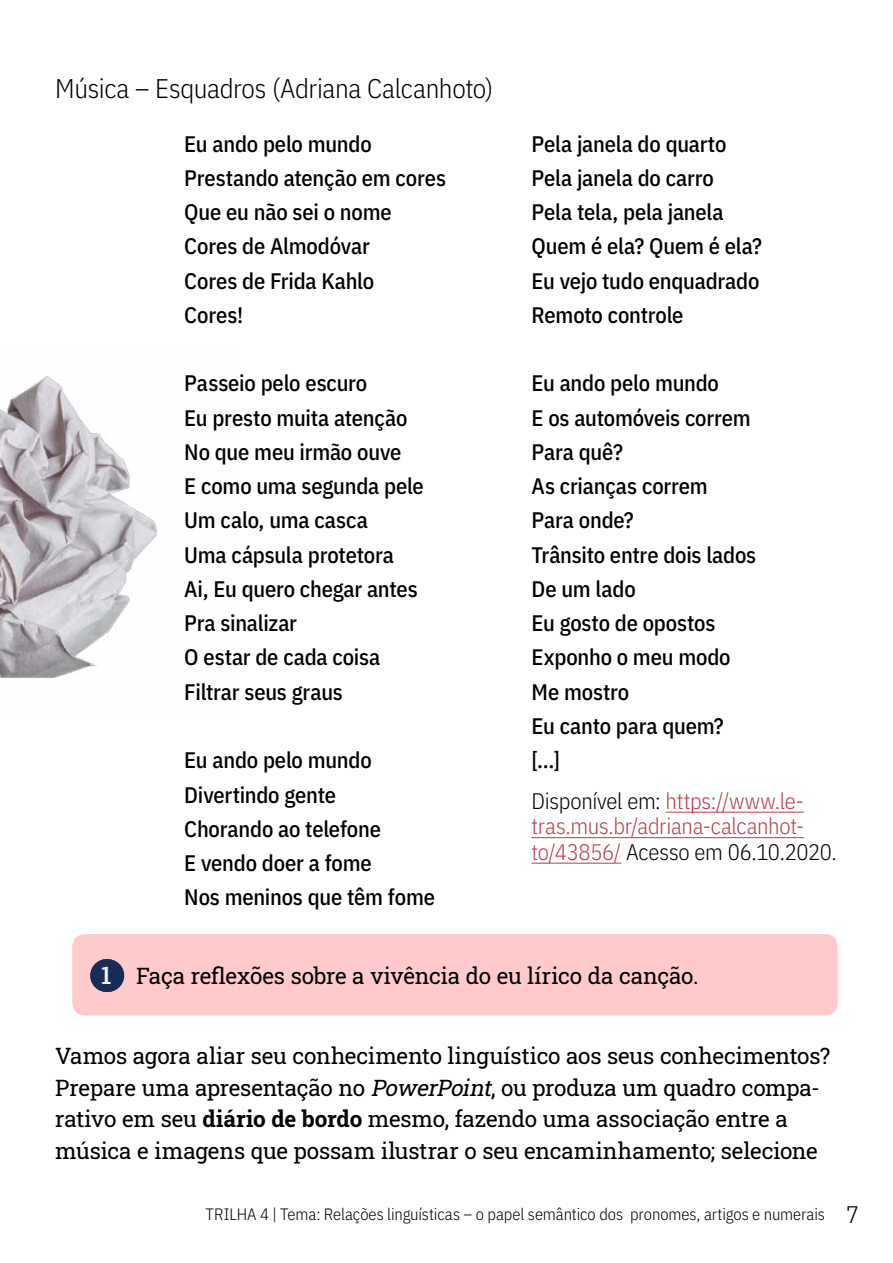
<style>
.page{position:relative;width:893px;height:1263px;background:#fff}
.page>*{position:absolute;margin:0;border:0;box-sizing:border-box;transform-origin:0 0}
.Texto_1{font:300 27px "IBM Plex Sans Cond";letter-spacing:-.015em;color:#000}
.Texto___Retirado{font:500 22.5px "IBM Plex Sans Cond";letter-spacing:-.01em;color:#000}
.Texto_normal{font:22.5px/31.5px "Roboto Slab";letter-spacing:-.01em;color:#000}
.Referência{font:300 22.5px/25.5px "IBM Plex Sans Cond";letter-spacing:-.015em;color:#b83d4a}
.t1{font:300 16.5px "IBM Plex Sans Cond";letter-spacing:-.005em;color:#000}
.s1{color:#000}
.s2{font-weight:500;font-size:24px;color:#fff}
.s3{font-style:italic}
.s4{font-weight:700}
.s5{font-size:24px}
</style>
<div class="page">
<img style="left:0;top:375px;width:160px;height:303px">
<hr style="left:666px;top:812px;width:138px;height:1px;background:#b83d4a">
<hr style="left:531px;top:837px;width:273px;height:1px;background:#b83d4a">
<hr style="left:531px;top:863px;width:90px;height:1px;background:#b83d4a">
<div style="left:72px;top:934px;width:766px;height:81px;background:#ffcacc;border-radius:13px"></div>
<svg style="left:72px;top:959px;width:35px;height:33px"></svg>
<hr style="left:0;top:959px;width:1px;height:33px;background:#182c57">
<hr style="left:107px;top:959px;width:1px;height:33px;background:#182c57">
<p class="Texto_1" style="left:55px;top:68px;width:439px">Música – Esquadros (Adriana Calcanhoto)</p>
<p class="Texto___Retirado" style="left:184px;top:126px;width:189px">Eu ando pelo mundo</p>
<p class="Texto___Retirado" style="left:184px;top:160px;width:263px">Prestando atenção em cores</p>
<p class="Texto___Retirado" style="left:184px;top:195px;width:209px">Que eu não sei o nome</p>
<p class="Texto___Retirado" style="left:184px;top:229px;width:187px">Cores de Almodóvar</p>
<p class="Texto___Retirado" style="left:184px;top:263px;width:192px">Cores de Frida Kahlo</p>
<p class="Texto___Retirado" style="left:184px;top:297px;width:60px">Cores!</p>
<p class="Texto___Retirado" style="left:184px;top:366px;width:185px">Passeio pelo escuro</p>
<p class="Texto___Retirado" style="left:184px;top:400px;width:225px">Eu presto muita atenção</p>
<p class="Texto___Retirado" style="left:184px;top:434px;width:219px">No que meu irmão ouve</p>
<p class="Texto___Retirado" style="left:184px;top:469px;width:241px">E como uma segunda pele</p>
<p class="Texto___Retirado" style="left:184px;top:503px;width:185px">Um calo, uma casca</p>
<p class="Texto___Retirado" style="left:184px;top:537px;width:211px">Uma cápsula protetora</p>
<p class="Texto___Retirado" style="left:184px;top:571px;width:235px">Ai, Eu quero chegar antes</p>
<p class="Texto___Retirado" style="left:184px;top:606px;width:114px">Pra sinalizar</p>
<p class="Texto___Retirado" style="left:184px;top:640px;width:198px">O estar de cada coisa</p>
<p class="Texto___Retirado" style="left:184px;top:674px;width:160px">Filtrar seus graus</p>
<p class="Texto___Retirado" style="left:184px;top:743px;width:189px">Eu ando pelo mundo</p>
<p class="Texto___Retirado" style="left:184px;top:777px;width:153px">Divertindo gente</p>
<p class="Texto___Retirado" style="left:184px;top:811px;width:198px">Chorando ao telefone</p>
<p class="Texto___Retirado" style="left:184px;top:845px;width:189px">E vendo doer a fome</p>
<p class="Texto___Retirado" style="left:184px;top:880px;width:252px">Nos meninos que têm fome</p>
<p class="Texto___Retirado" style="left:531px;top:126px;width:196px">Pela janela do quarto</p>
<p class="Texto___Retirado" style="left:531px;top:160px;width:184px">Pela janela do carro</p>
<p class="Texto___Retirado" style="left:531px;top:195px;width:194px">Pela tela, pela janela</p>
<p class="Texto___Retirado" style="left:531px;top:229px;width:232px">Quem é ela? Quem é ela?</p>
<p class="Texto___Retirado" style="left:531px;top:263px;width:229px">Eu vejo tudo enquadrado</p>
<p class="Texto___Retirado" style="left:531px;top:297px;width:154px">Remoto controle</p>
<p class="Texto___Retirado" style="left:531px;top:366px;width:189px">Eu ando pelo mundo</p>
<p class="Texto___Retirado" style="left:531px;top:400px;width:221px">E os automóveis correm</p>
<p class="Texto___Retirado" style="left:531px;top:434px;width:93px">Para quê?</p>
<p class="Texto___Retirado" style="left:531px;top:469px;width:178px">As crianças correm</p>
<p class="Texto___Retirado" style="left:531px;top:503px;width:104px">Para onde?</p>
<p class="Texto___Retirado" style="left:531px;top:537px;width:226px">Trânsito entre dois lados</p>
<p class="Texto___Retirado" style="left:531px;top:571px;width:106px">De um lado</p>
<p class="Texto___Retirado" style="left:531px;top:606px;width:185px">Eu gosto de opostos</p>
<p class="Texto___Retirado" style="left:531px;top:640px;width:201px">Exponho o meu modo</p>
<p class="Texto___Retirado" style="left:531px;top:674px;width:99px">Me mostro</p>
<p class="Texto___Retirado" style="left:531px;top:708px;width:194px">Eu canto para quem?</p>
<p class="Texto___Retirado" style="left:531px;top:743px;width:30px">[...]</p>
<p class="Referência" style="left:531px;top:786px;width:307px"><span class="s1">Disponível em:</span> https://www.le&shy;tras.mus.br/adriana-calcanhot&shy;to/43856/ <span class="s1">Acesso em 06.10.2020.</span></p>
<p class="Texto_normal" style="left:101px;top:959px;width:599px"><span class="s2">1</span> Faça reflexões sobre a vivência do eu lírico da canção.</p>
<p class="Texto_normal" style="left:55px;top:1039px;width:776px">Vamos agora aliar seu conhecimento linguístico aos seus conhecimentos?<br>Prepare uma apresentação no <span class="s3">PowerPoint</span>, ou produza um quadro compa&shy;rativo em seu <span class="s4">diário de bordo</span> mesmo, fazendo uma associação entre a música e imagens que possam ilustrar o seu encaminhamento; selecione</p>
<p class="t1" style="left:206px;top:1202px;width:655px">TRILHA 4 | Tema: Relações linguísticas – o papel semântico dos pronomes, artigos e numerais <span class="s5">7</span></p>
</div>
